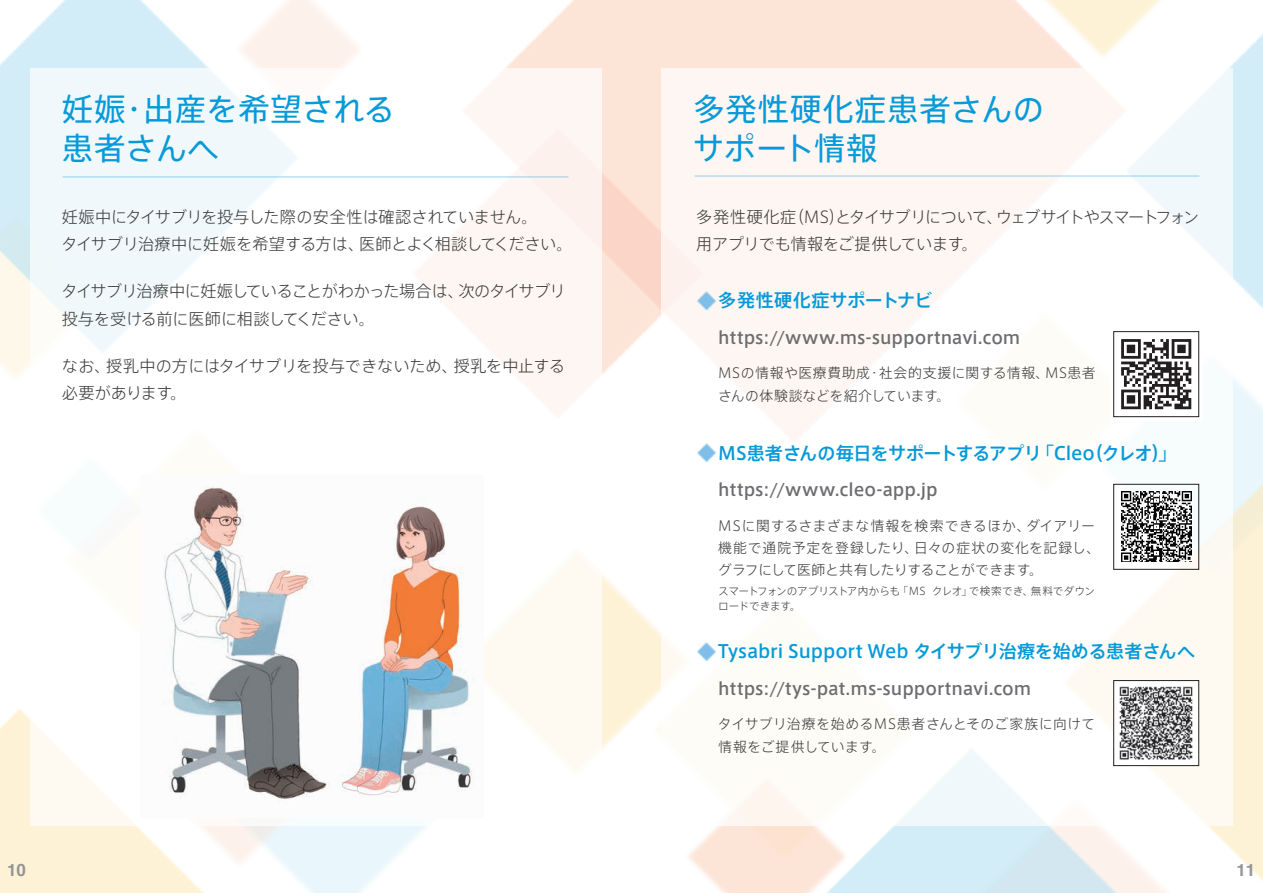
<style>
.page{position:relative;width:1263px;height:893px;background:#fff}
.page>*{position:absolute;margin:0;border:0;box-sizing:border-box;transform-origin:0 0}
.t1{font:31.35px/39px "Axis Std";letter-spacing:.03em;color:#069ad9}
.t2{font:31.35px/39px "Axis Std";letter-spacing:.01em;color:#069ad9}
.t3{font:500 18.15px "Axis Std";letter-spacing:-.01em;color:#069ad9}
.t4{font:500 18.15px "Axis Std";letter-spacing:-.03em;color:#069ad9}
.t5{font:500 18.15px "Axis Std";letter-spacing:.01em;color:#069ad9}
.t6{font:500 16.95px "Axis Std";color:#6c6d70}
.t7{font:700 16.95px "Helvetica";color:#939598}
.t8{font:300 16.2px/27.6px "Axis Std";letter-spacing:-.025em;color:#3e3e3f}
.t9{font:300 16.2px/27.6px "Axis Std";letter-spacing:-.005em;color:#3e3e3f}
.t10{font:300 13.8px/22.4px "Axis Std";letter-spacing:.03em;color:#3e3e3f}
.t11{font:300 10.65px/14.9px "Axis Std";letter-spacing:-.01em;color:#3e3e3f}
</style>
<div class="page">
<img style="left:0;top:0;width:411px;height:893px">
<img style="left:411px;top:0;width:852px;height:893px">
<div style="left:30px;top:68px;width:572px;height:757px;background:linear-gradient(to right,#f8fdff,#fffcf9)"></div>
<div style="left:661px;top:68px;width:572px;height:757px;background:#fff"></div>
<svg style="left:1121px;top:339px;width:70px;height:70px"></svg>
<div style="left:1113px;top:331px;width:86px;height:86px;border:1px solid #231f20"></div>
<hr style="left:695px;top:175px;width:504px;height:2px;background:#069ad9">
<hr style="left:63px;top:176px;width:505px;height:2px;background:#069ad9">
<img style="left:140px;top:475px;width:344px;height:342px">
<img style="left:643px;top:237px;width:126px;height:126px">
<img style="left:1121px;top:492px;width:70px;height:70px">
<div style="left:1113px;top:484px;width:86px;height:86px;border:1px solid #231f20"></div>
<img style="left:643px;top:390px;width:126px;height:126px">
<div style="left:1113px;top:680px;width:86px;height:86px;border:1px solid #231f20"></div>
<img style="left:1119px;top:686px;width:74px;height:74px">
<img style="left:643px;top:588px;width:73px;height:126px">
<h1 class="t2" style="left:62px;top:87px;width:335px">妊娠・出産を希望される患者さんへ</h1>
<h1 class="t1" style="left:693px;top:87px;width:353px">多発性硬化症患者さんのサポート情報</h1>
<p class="t8" style="left:62px;top:202px;width:512px">妊娠中にタイサブリを投与した際の安全性は確認されていません。<br>タイサブリ治療中に妊娠を希望する方は、医師とよく相談してください。</p>
<p class="t8" style="left:62px;top:276px;width:505px">タイサブリ治療中に妊娠していることがわかった場合は、次のタイサブリ投与を受ける前に医師に相談してください。</p>
<p class="t9" style="left:62px;top:351px;width:505px">なお、授乳中の方にはタイサブリを投与できないため、授乳を中止する必要があります。</p>
<p class="t8" style="left:696px;top:202px;width:504px">多発性硬化症（MS）とタイサブリについて、ウェブサイトやスマートフォン用アプリでも情報をご提供しています。</p>
<p class="t5" style="left:718px;top:287px;width:215px">多発性硬化症サポートナビ</p>
<p class="t6" style="left:718px;top:324px;width:304px">https://www.ms-supportnavi.com</p>
<p class="t10" style="left:718px;top:361px;width:379px">MSの情報や医療費助成・社会的支援に関する情報、MS患者さんの体験談などを紹介しています。</p>
<p class="t4" style="left:718px;top:439px;width:460px">MS患者さんの毎日をサポートするアプリ「Cleo（クレオ）」</p>
<p class="t6" style="left:718px;top:477px;width:221px">https://www.cleo-app.jp</p>
<p class="t10" style="left:718px;top:514px;width:383px">MSに関するさまざまな情報を検索できるほか、ダイアリー機能で通院予定を登録したり、日々の症状の変化を記録し、グラフにして医師と共有したりすることができます。</p>
<p class="t11" style="left:718px;top:583px;width:378px">スマートフォンのアプリストア内からも「MS クレオ」で検索でき、無料でダウンロードできます。</p>
<p class="t3" style="left:718px;top:638px;width:478px">Tysabri Support Web タイサブリ治療を始める患者さんへ</p>
<p class="t6" style="left:718px;top:676px;width:314px">https://tys-pat.ms-supportnavi.com</p>
<p class="t10" style="left:718px;top:712px;width:379px">タイサブリ治療を始めるMS患者さんとそのご家族に向けて情報をご提供しています。</p>
<p class="t7" style="left:7px;top:856px;width:20px">10</p>
<p class="t7" style="left:1236px;top:856px;width:20px">11</p>
</div>
